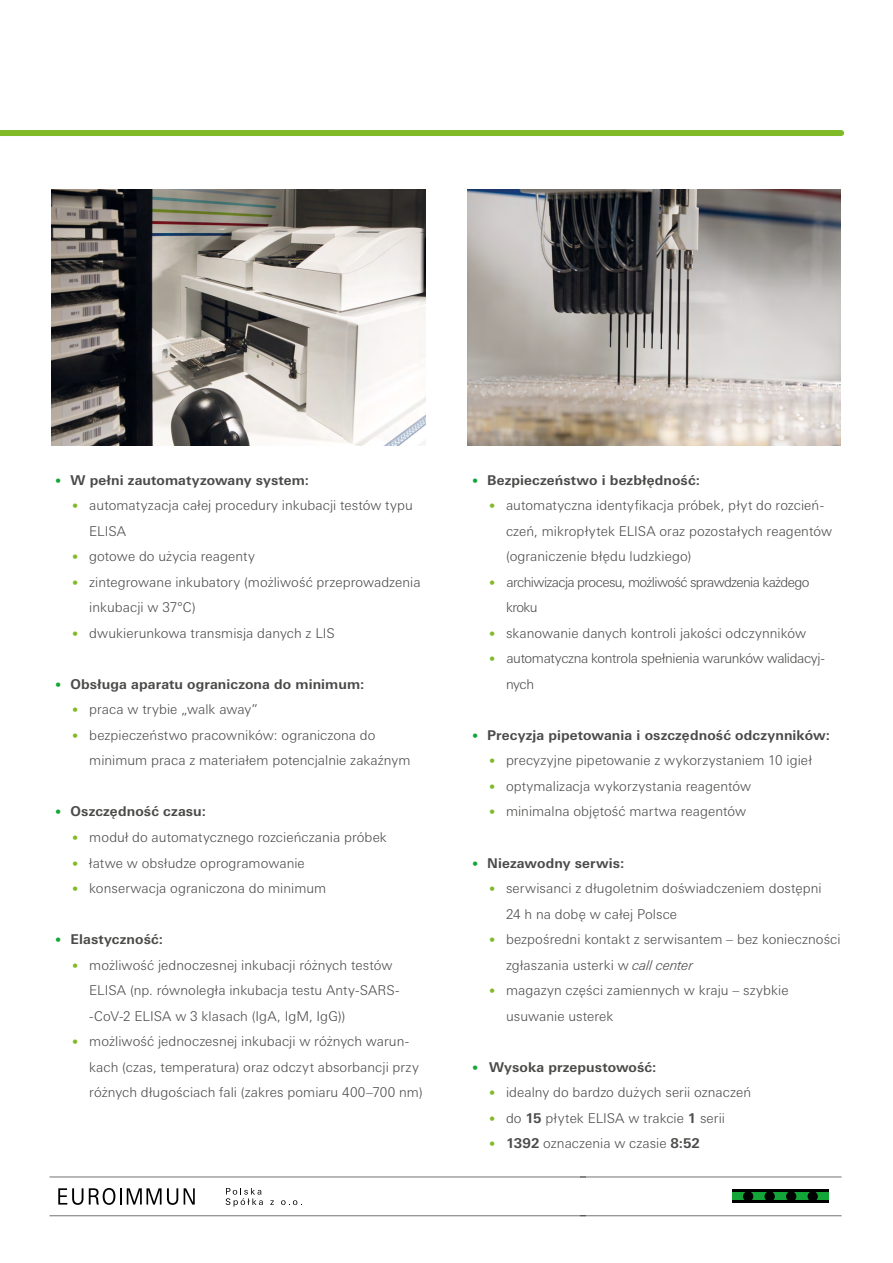
<style>
.page{position:relative;width:893px;height:1263px;background:#fff}
.page>*{position:absolute;margin:0;border:0;box-sizing:border-box;transform-origin:0 0}
.t1{font:300 13.5px/25.5px "Univers Next Pro";letter-spacing:.005em;color:#4a4a49}
.t2{font:700 13.5px "Univers Next Pro";letter-spacing:.01em;color:#4a4a49}
.t3{font:300 13.5px/25.5px "Univers Next Pro";letter-spacing:-.045em;color:#4a4a49}
.t4{font:300 13.5px/25.5px "Univers Next Pro";letter-spacing:-.025em;color:#4a4a49}
.s1{font-weight:300;font-size:12px;color:#13a538}
.s2{font-size:12px;color:#80ba27}
.s3{font-style:italic}
.s4{font-weight:700}
</style>
<div class="page">
<svg style="left:58px;top:1188px;width:25px;height:17px"></svg>
<svg style="left:89px;top:1188px;width:89px;height:17px"></svg>
<svg style="left:184px;top:1188px;width:11px;height:16px"></svg>
<hr style="left:50px;top:1177px;width:536px;height:1px;background:#000">
<hr style="left:50px;top:1215px;width:536px;height:1px;background:#000">
<svg style="left:226px;top:1188px;width:37px;height:19px"></svg>
<svg style="left:270px;top:1200px;width:4px;height:5px"></svg>
<svg style="left:281px;top:1200px;width:21px;height:5px"></svg>
<div style="left:732px;top:1192px;width:97px;height:9px;background:#13a538"></div>
<hr style="left:732px;top:1201px;width:97px;height:2px;background:#000">
<hr style="left:732px;top:1190px;width:97px;height:2px;background:#000">
<div style="left:743px;top:1191px;width:10px;height:10px;background:#000;border-radius:50%"></div>
<div style="left:764px;top:1191px;width:11px;height:10px;background:#000;border-radius:50%"></div>
<div style="left:786px;top:1191px;width:10px;height:10px;background:#000;border-radius:50%"></div>
<div style="left:807px;top:1191px;width:11px;height:10px;background:#000;border-radius:50%"></div>
<hr style="left:580px;top:1177px;width:261px;height:1px;background:#000">
<hr style="left:580px;top:1215px;width:261px;height:1px;background:#000">
<div style="left:0;top:130px;width:841px;height:6px;background:#80ba27"></div>
<img style="left:51px;top:189px;width:374px;height:257px">
<img style="left:468px;top:189px;width:372px;height:257px">
<p class="t2" style="left:55px;top:472px;width:255px"><span class="s1">•</span> W pełni zautomatyzowany system:</p>
<p class="t1" style="left:89px;top:493px;width:325px;text-indent:-17px"><span class="s2">•</span> automatyzacja całej procedury inkubacji testów typu<br>ELISA</p>
<p class="t1" style="left:72px;top:544px;width:184px"><span class="s2">•</span> gotowe do użycia reagenty</p>
<p class="t1" style="left:89px;top:569px;width:333px;text-indent:-17px"><span class="s2">•</span> zintegrowane inkubatory (możliwość przeprowadzenia inkubacji w 37°C)</p>
<p class="t1" style="left:72px;top:620px;width:264px"><span class="s2">•</span> dwukierunkowa transmisja danych z LIS</p>
<p class="t2" style="left:55px;top:676px;width:311px"><span class="s1">•</span> Obsługa aparatu ograniczona do minimum:</p>
<p class="t1" style="left:72px;top:697px;width:187px"><span class="s2">•</span> praca w trybie „walk away”</p>
<p class="t1" style="left:89px;top:722px;width:323px;text-indent:-17px"><span class="s2">•</span> bezpieczeństwo pracowników: ograniczona do minimum praca z materiałem potencjalnie zakaźnym</p>
<p class="t2" style="left:55px;top:803px;width:152px"><span class="s1">•</span> Oszczędność czasu:</p>
<p class="t1" style="left:72px;top:824px;width:316px"><span class="s2">•</span> moduł do automatycznego rozcieńczania próbek</p>
<p class="t1" style="left:72px;top:850px;width:234px"><span class="s2">•</span> łatwe w obsłudze oprogramowanie</p>
<p class="t1" style="left:72px;top:875px;width:255px"><span class="s2">•</span> konserwacja ograniczona do minimum</p>
<p class="t2" style="left:55px;top:931px;width:109px"><span class="s1">•</span> Elastyczność:</p>
<p class="t1" style="left:89px;top:952px;width:312px;text-indent:-17px"><span class="s2">•</span> możliwość jednoczesnej inkubacji różnych testów<br>ELISA (np. równoległa inkubacja testu Anty-SARS--CoV-2 ELISA w 3 klasach (IgA, IgM, IgG))</p>
<p class="t1" style="left:89px;top:1028px;width:335px;text-indent:-17px"><span class="s2">•</span> możliwość jednoczesnej inkubacji w różnych warun&shy;kach (czas, temperatura) oraz odczyt absorbancji przy różnych długościach fali (zakres pomiaru 400–700 nm)</p>
<p class="t2" style="left:472px;top:472px;width:230px"><span class="s1">•</span> Bezpieczeństwo i bezbłędność:</p>
<p class="t1" style="left:506px;top:493px;width:328px;text-indent:-17px"><span class="s2">•</span> automatyczna identyfikacja próbek, płyt do rozcień&shy;czeń, mikropłytek ELISA oraz pozostałych reagentów (ograniczenie błędu ludzkiego)</p>
<p class="t3" style="left:506px;top:569px;width:305px;text-indent:-17px"><span class="s2">•</span> archiwizacja procesu, możliwość sprawdzenia każdego kroku</p>
<p class="t1" style="left:489px;top:620px;width:319px"><span class="s2">•</span> skanowanie danych kontroli jakości odczynników</p>
<p class="t4" style="left:506px;top:646px;width:320px;text-indent:-17px"><span class="s2">•</span> automatyczna kontrola spełnienia warunków walidacyj&shy;nych</p>
<p class="t2" style="left:472px;top:727px;width:359px"><span class="s1">•</span> Precyzja pipetowania i oszczędność odczynników:</p>
<p class="t1" style="left:489px;top:748px;width:324px"><span class="s2">•</span> precyzyjne pipetowanie z wykorzystaniem 10 igieł</p>
<p class="t1" style="left:489px;top:773px;width:264px"><span class="s2">•</span> optymalizacja wykorzystania reagentów</p>
<p class="t1" style="left:489px;top:799px;width:259px"><span class="s2">•</span> minimalna objętość martwa reagentów</p>
<p class="t2" style="left:472px;top:855px;width:154px"><span class="s1">•</span> Niezawodny serwis:</p>
<p class="t1" style="left:506px;top:875px;width:317px;text-indent:-17px"><span class="s2">•</span> serwisanci z długoletnim doświadczeniem dostępni<br>24 h na dobę w całej Polsce</p>
<p class="t1" style="left:506px;top:926px;width:336px;text-indent:-17px"><span class="s2">•</span> bezpośredni kontakt z serwisantem – bez konieczności zgłaszania usterki w <span class="s3">call center</span></p>
<p class="t1" style="left:506px;top:977px;width:284px;text-indent:-17px"><span class="s2">•</span> magazyn części zamiennych w kraju – szybkie usuwanie usterek</p>
<p class="t2" style="left:472px;top:1059px;width:186px"><span class="s1">•</span> Wysoka przepustowość:</p>
<p class="t1" style="left:489px;top:1079px;width:264px"><span class="s2">•</span> idealny do bardzo dużych serii oznaczeń</p>
<p class="t1" style="left:489px;top:1105px;width:238px"><span class="s2">•</span> do <span class="s4">15</span> płytek ELISA w trakcie <span class="s4">1</span> serii</p>
<p class="t1" style="left:489px;top:1130px;width:213px"><span class="s2">•</span> <span class="s4">1392</span> oznaczenia w czasie <span class="s4">8:52</span></p>
</div>
